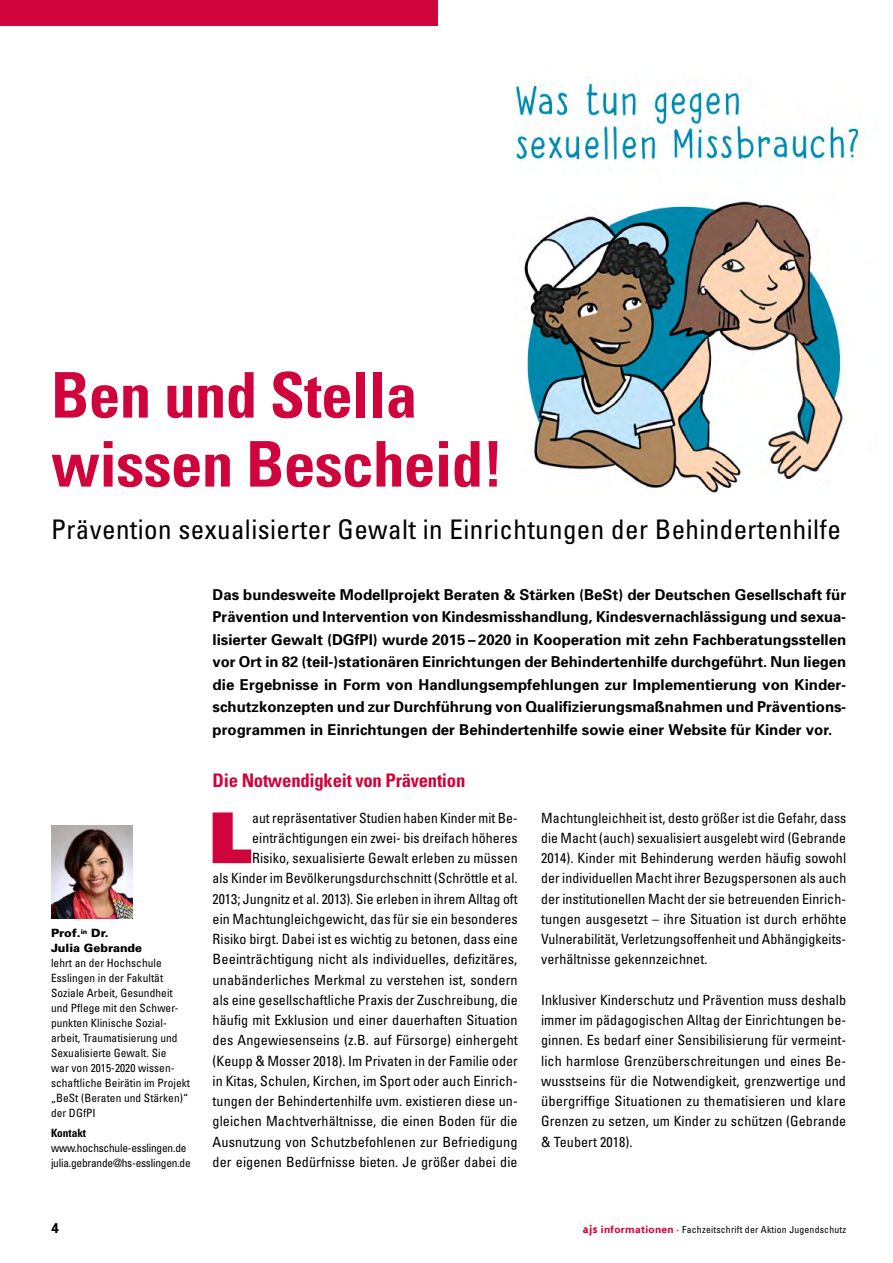
<style>
.page{position:relative;width:893px;height:1263px;background:#fff}
.page>*{position:absolute;margin:0;border:0;box-sizing:border-box;transform-origin:0 0}
.t1{font:900 70.2px "Univers";color:#d0043c}
.t2{font:700 condensed 63px/69px "Univers";letter-spacing:-.01em;color:#d0043c}
.t3{font:condensed 27px "Univers";letter-spacing:.015em;color:#000}
.t4{font:700 condensed 18.75px "Univers";letter-spacing:-.015em;color:#d0043c}
.t5{font:700 15px/22.5px "Univers";color:#000;text-align:justify}
.t6{font:700 14.25px "Univers";color:#000}
.t7{font:condensed 14.1px/20.2px "Univers";letter-spacing:.005em;color:#000;text-align:justify}
.t8{font:condensed 11.4px/15px "Univers";letter-spacing:.005em;color:#000}
.t9{font:condensed 11.4px/15px "Univers";letter-spacing:-.02em;color:#000}
.t10{font:900 11.4px/15px "Univers";color:#000}
.t11{font:700 condensed 11.4px "Univers";letter-spacing:-.005em;color:#000}
.t12{font:condensed 9.75px "Univers";letter-spacing:.02em;color:#000}
.s1{font-family:"Triplex";font-weight:800;font-stretch:normal;font-size:12px;color:#d0043c}
.s2{font-weight:700;font-stretch:normal;font-size:10.2px;color:#d0043c}
</style>
<div class="page">
<div style="left:0;top:0;width:438px;height:26px;background:#d0043c"></div>
<img style="left:52px;top:825px;width:80px;height:94px">
<img style="left:514px;top:82px;width:348px;height:413px">
<h2 class="t2" style="left:51px;top:360px;width:454px">Ben und Stella wissen Bescheid!</h2>
<h3 class="t3" style="left:51px;top:512px;width:791px">Prävention sexualisierter Gewalt in Einrichtungen der Behindertenhilfe</h3>
<p class="t10" style="left:51px;top:925px;width:93px">Prof.<sup>in</sup> Dr.<br>Julia Gebrande</p>
<p class="t8" style="left:51px;top:955px;width:141px">lehrt an der Hochschule<br>Esslingen in der Fakultät<br>Soziale Arbeit, Gesundheit und Pflege mit den Schwer&shy;punkten Klinische Sozial&shy;arbeit, Traumatisierung und<br>Sexualisierte Gewalt. Sie<br>war von 2015-2020 wissen&shy;schaftliche Beirätin im Projekt „BeSt (Beraten und Stärken)“ der DGfPI</p>
<p class="t11" style="left:51px;top:1126px;width:37px">Kontakt</p>
<p class="t9" style="left:51px;top:1140px;width:141px">www.hochschule-esslingen.de julia.gebrande@hs-esslingen.de</p>
<p class="t5" style="left:213px;top:583px;width:635px">Das bundesweite Modellprojekt Beraten &amp; Stärken (BeSt) der Deutschen Gesellschaft für Prävention und Intervention von Kindesmisshandlung, Kindesvernachlässigung und sexua&shy;lisierter Gewalt (DGfPI) wurde 2015 – 2020 in Kooperation mit zehn Fachberatungsstellen vor Ort in 82 (teil-)stationären Einrichtungen der Behindertenhilfe durchgeführt. Nun liegen die Ergebnisse in Form von Handlungsempfehlungen zur Implementierung von Kinder&shy;schutzkonzepten und zur Durchführung von Qualifizierungsmaßnahmen und Präventions&shy;programmen in Einrichtungen der Behindertenhilfe sowie einer Website für Kinder vor.</p>
<h3 class="t4" style="left:213px;top:768px;width:254px">Die Notwendigkeit von Prävention</h3>
<h1 class="t1" style="left:209px;top:792px;width:44px">L</h1>
<p class="t7" style="left:213px;top:807px;width:307px;text-align:right">aut repräsentativer Studien haben Kinder mit Be&shy;einträchtigungen ein zwei- bis dreifach höheres Risiko, sexualisierte Gewalt erleben zu müssen<br>als Kinder im Bevölkerungsdurchschnitt (Schröttle et al.<br>2013; Jungnitz et al. 2013). Sie erleben in ihrem Alltag oft ein Machtungleichgewicht, das für sie ein besonderes Risiko birgt. Dabei ist es wichtig zu betonen, dass eine Beeinträchtigung nicht als individuelles, defizitäres, unabänderliches Merkmal zu verstehen ist, sondern als eine gesellschaftliche Praxis der Zuschreibung, die häufig mit Exklusion und einer dauerhaften Situation des Angewiesenseins (z.B. auf Fürsorge) einhergeht (Keupp &amp; Mosser 2018). Im Privaten in der Familie oder in Kitas, Schulen, Kirchen, im Sport oder auch Einrich&shy;tungen der Behindertenhilfe uvm. existieren diese un&shy;gleichen Machtverhältnisse, die einen Boden für die Ausnutzung von Schutzbefohlenen zur Befriedigung der eigenen Bedürfnisse bieten. Je größer dabei die</p>
<p class="t7" style="left:541px;top:807px;width:307px">Machtungleichheit ist, desto größer ist die Gefahr, dass die Macht (auch) sexualisiert ausgelebt wird (Gebrande 2014). Kinder mit Behinderung werden häufig sowohl der individuellen Macht ihrer Bezugspersonen als auch der institutionellen Macht der sie betreuenden Einrich&shy;tungen ausgesetzt – ihre Situation ist durch erhöhte Vulnerabilität, Verletzungsoffenheit und Abhängigkeits&shy;verhältnisse gekennzeichnet.</p>
<p class="t7" style="left:541px;top:989px;width:307px">Inklusiver Kinderschutz und Prävention muss deshalb immer im pädagogischen Alltag der Einrichtungen be&shy;ginnen. Es bedarf einer Sensibilisierung für vermeint&shy;lich harmlose Grenzüberschreitungen und eines Be&shy;wusstseins für die Notwendigkeit, grenzwertige und übergriffige Situationen zu thematisieren und klare Grenzen zu setzen, um Kinder zu schützen (Gebrande &amp; Teubert 2018).</p>
<p class="t6" style="left:51px;top:1219px;width:9px">4</p>
<p class="t12" style="left:583px;top:1223px;width:265px"><span class="s1">ajs</span> <span class="s2">informationen ·</span> Fachzeitschrift der Aktion Jugendschutz</p>
</div>
